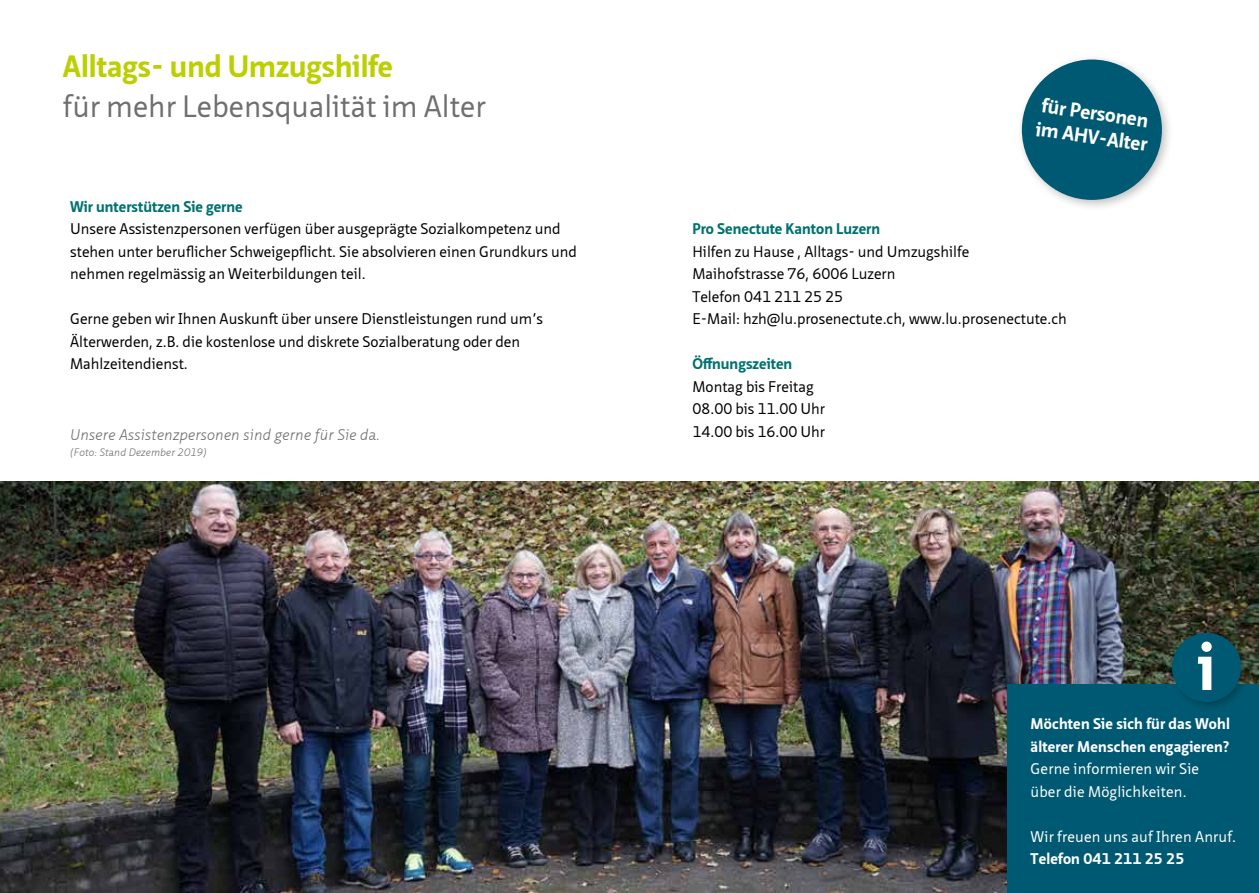
<style>
.page{position:relative;width:1259px;height:893px;background:#fff}
.page>*{position:absolute;margin:0;border:0;box-sizing:border-box;transform-origin:0 0}
.t1{font:700 64.5px "Neue Sans Pro";color:#fff}
.t2{font:30px "Neue Sans Pro";color:#706f6f}
.t3{font:700 30px "Neue Sans Pro";color:#bccf00}
.t4{font:700 19.5px/24px "Neue Sans Pro";color:#fff}
.t5{font:15px/22.5px "Neue Sans Pro";color:#000}
.t6{font:15px/22.5px "Neue Sans Pro";letter-spacing:.01em;color:#fff}
.t7{font:700 15px/22.5px "Neue Sans Pro";letter-spacing:.01em;color:#fff}
.t8{font:700 15px "Neue Sans Pro";color:#007270}
.t9{font:italic 300 15px "Neue Sans Pro";letter-spacing:.01em;color:#706f6f}
.t10{font:italic 300 10.5px "Neue Sans Pro";letter-spacing:.01em;color:#706f6f}
</style>
<div class="page">
<img style="left:0;top:482px;width:1259px;height:411px">
<div style="left:1007px;top:684px;width:252px;height:209px;background:#005972"></div>
<div style="left:1166px;top:628px;width:86px;height:85px;background:#000;opacity:.27"></div>
<div style="left:1172px;top:633px;width:69px;height:69px;background:#005972;border-radius:50%"></div>
<div style="left:1015px;top:54px;width:159px;height:158px;background:#000;opacity:.25"></div>
<div style="left:1022px;top:60px;width:140px;height:140px;background:#005972;border-radius:50%"></div>
<h2 class="t3" style="left:63px;top:47px;width:332px">Alltags- und Umzugshilfe</h2>
<h2 class="t2" style="left:63px;top:87px;width:424px">für mehr Lebensqualität im Alter</h2>
<p class="t8" style="left:70px;top:196px;width:174px">Wir unterstützen Sie gerne</p>
<p class="t5" style="left:70px;top:217px;width:508px">Unsere Assistenzpersonen verfügen über ausgeprägte Sozialkompetenz und stehen unter beruflicher Schweigepflicht. Sie absolvieren einen Grundkurs und nehmen regelmässig an Weiterbildungen teil.</p>
<p class="t5" style="left:70px;top:307px;width:474px">Gerne geben wir Ihnen Auskunft über unsere Dienstleistungen rund um’s<br>Älterwerden, z.B. die kostenlose und diskrete Sozialberatung oder den<br>Mahlzeitendienst.</p>
<p class="t9" style="left:70px;top:425px;width:311px">Unsere Assistenzpersonen sind gerne für Sie da.</p>
<p class="t10" style="left:70px;top:446px;width:138px">(Foto: Stand Dezember 2019)</p>
<h3 class="t4" style="left:1041px;top:93px;width:114px;rotate:8deg">für Personen im AHV-Alter</h3>
<p class="t8" style="left:692px;top:219px;width:189px">Pro Senectute Kanton Luzern</p>
<p class="t5" style="left:692px;top:240px;width:376px">Hilfen zu Hause , Alltags- und Umzugshilfe<br>Maihofstrasse 76, 6006 Luzern<br>Telefon 041 211 25 25<br>E-Mail: hzh@lu.prosenectute.ch, www.lu.prosenectute.ch</p>
<p class="t8" style="left:692px;top:354px;width:101px">Öffnungszeiten</p>
<p class="t5" style="left:692px;top:375px;width:134px">Montag bis Freitag<br>08.00 bis 11.00 Uhr<br>14.00 bis 16.00 Uhr</p>
<h1 class="t1" style="left:1197px;top:625px;width:19px">i</h1>
<p class="t7" style="left:1030px;top:712px;width:201px">Möchten Sie sich für das Wohl älterer Menschen engagieren?</p>
<p class="t6" style="left:1030px;top:757px;width:170px">Gerne informieren wir Sie über die Möglichkeiten.</p>
<p class="t6" style="left:1030px;top:825px;width:207px">Wir freuen uns auf Ihren Anruf.</p>
<p class="t7" style="left:1030px;top:847px;width:155px">Telefon 041 211 25 25</p>
</div>
